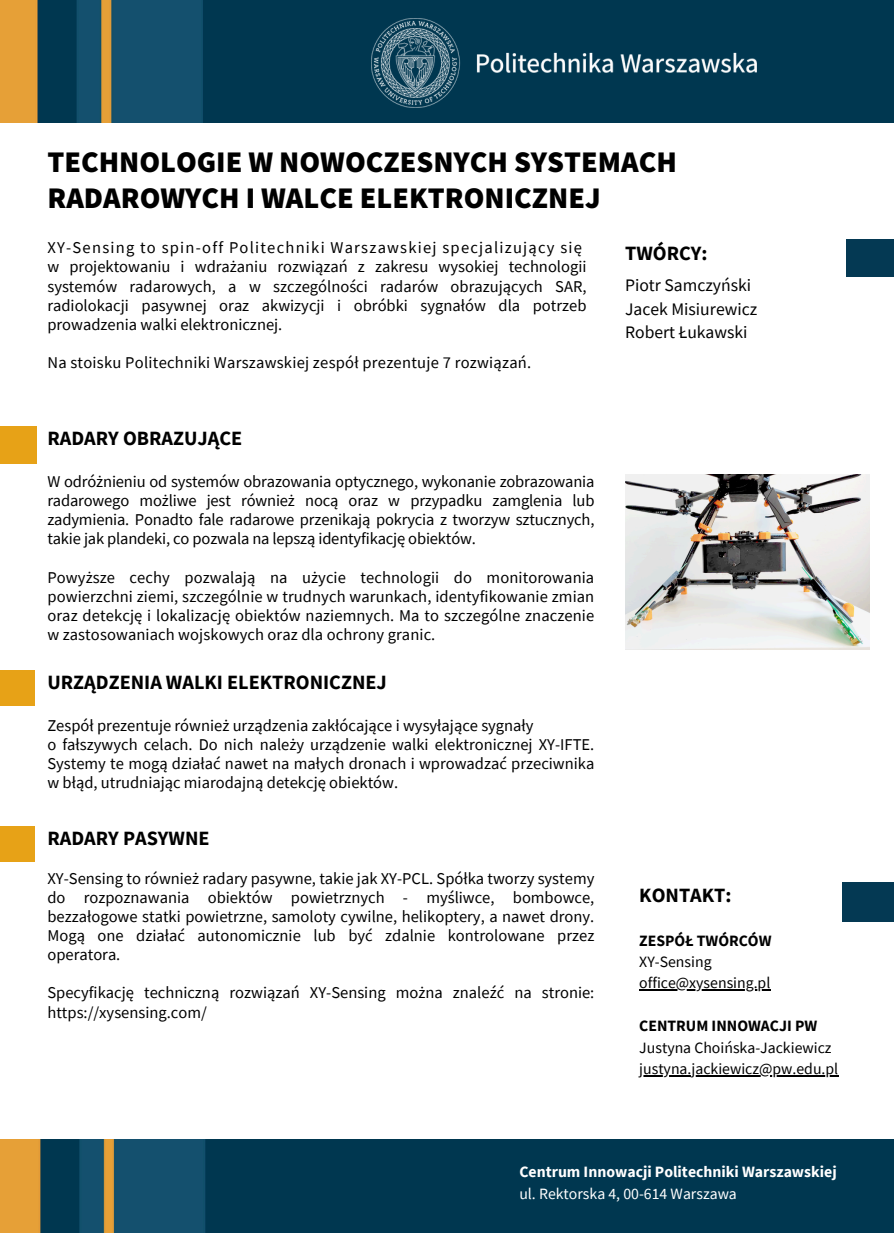
<style>
.page{position:relative;width:894px;height:1233px;background:#fff}
.page>*{position:absolute;margin:0;border:0;box-sizing:border-box;transform-origin:0 0}
.t1{font:900 30px/36px "Source Sans Pro";color:#000}
.t2{font:700 20.25px "Source Sans Pro";color:#000}
.t3{font:17.55px/23.7px "Source Sans Pro";color:#000}
.t4{font:16.5px/19.2px "Source Sans Pro";color:#000;text-align:justify}
.t5{font:15.75px "Source Sans Pro";color:#000}
.t6{font:700 15.75px "Source Sans Pro";color:#fff}
.t7{font:700 15.75px "Source Sans Pro";color:#000}
.t8{font:15.75px "Source Sans Pro";color:#fff}
</style>
<div class="page">
<div style="left:0;top:426px;width:36px;height:38px;background:#e7a217"></div>
<div style="left:0;top:670px;width:35px;height:35px;background:#e7a217"></div>
<img style="left:0;top:0;width:654px;height:122px">
<div style="left:654px;top:0;width:239px;height:122px;background:#003750"></div>
<img style="left:371px;top:19px;width:385px;height:89px">
<img style="left:0;top:1140px;width:655px;height:93px">
<div style="left:655px;top:1140px;width:238px;height:93px;background:#003750"></div>
<div style="left:0;top:826px;width:35px;height:35px;background:#e7a217"></div>
<hr style="left:639px;top:990px;width:131px;height:1px;background:#000">
<hr style="left:639px;top:1075px;width:199px;height:1px;background:#000">
<div style="left:845px;top:240px;width:48px;height:37px;background:#043953"></div>
<div style="left:842px;top:882px;width:51px;height:40px;background:#043953"></div>
<img style="left:625px;top:475px;width:244px;height:174px">
<p class="t1" style="left:47px;top:144px;width:630px">TECHNOLOGIE W NOWOCZESNYCH SYSTEMACH<br>RADAROWYCH I WALCE ELEKTRONICZNEJ</p>
<p class="t4" style="left:47px;top:238px;width:540px;text-align:left">XY-Sensing to spin-off Politechniki Warszawskiej specjalizujący się w projektowaniu i wdrażaniu rozwiązań z zakresu wysokiej technologii systemów radarowych, a w szczególności radarów obrazujących SAR, radiolokacji pasywnej oraz akwizycji i obróbki sygnałów dla potrzeb prowadzenia walki elektronicznej.</p>
<p class="t4" style="left:47px;top:353px;width:485px">Na stoisku Politechniki Warszawskiej zespół prezentuje 7 rozwiązań.</p>
<h2 class="t2" style="left:47px;top:425px;width:196px">RADARY OBRAZUJĄCE</h2>
<p class="t4" style="left:47px;top:472px;width:548px">W odróżnieniu od systemów obrazowania optycznego, wykonanie zobrazowania radarowego możliwe jest również nocą oraz w przypadku zamglenia lub zadymienia. Ponadto fale radarowe przenikają pokrycia z tworzyw sztucznych, takie jak plandeki, co pozwala na lepszą identyfikację obiektów.</p>
<p class="t4" style="left:47px;top:567px;width:548px">Powyższe cechy pozwalają na użycie technologii do monitorowania powierzchni ziemi, szczególnie w trudnych warunkach, identyfikowanie zmian oraz detekcję i lokalizację obiektów naziemnych. Ma to szczególne znaczenie w zastosowaniach wojskowych oraz dla ochrony granic.</p>
<p class="t2" style="left:47px;top:669px;width:341px">URZĄDZENIA WALKI ELEKTRONICZNEJ</p>
<p class="t4" style="left:47px;top:715px;width:548px;text-align:left">Zespół prezentuje również urządzenia zakłócające i wysyłające sygnały<br>o fałszywych celach. Do nich należy urządzenie walki elektronicznej XY-IFTE.<br>Systemy te mogą działać nawet na małych dronach i wprowadzać przeciwnika w błąd, utrudniając miarodajną detekcję obiektów.</p>
<p class="t2" style="left:47px;top:826px;width:164px">RADARY PASYWNE</p>
<p class="t4" style="left:47px;top:868px;width:548px">XY-Sensing to również radary pasywne, takie jak XY-PCL. Spółka tworzy systemy do rozpoznawania obiektów powietrznych - myśliwce, bombowce, bezzałogowe statki powietrzne, samoloty cywilne, helikoptery, a nawet drony.<br>Mogą one działać autonomicznie lub być zdalnie kontrolowane przez operatora.</p>
<p class="t4" style="left:47px;top:983px;width:548px">Specyfikację techniczną rozwiązań XY-Sensing można znaleźć na stronie: https://xysensing.com/</p>
<h3 class="t2" style="left:625px;top:240px;width:84px">TWÓRCY:</h3>
<h2 class="t3" style="left:625px;top:273px;width:133px">Piotr Samczyński<br>Jacek Misiurewicz<br>Robert Łukawski</h2>
<h3 class="t2" style="left:639px;top:882px;width:94px">KONTAKT:</h3>
<h2 class="t7" style="left:639px;top:930px;width:134px">ZESPÓŁ TWÓRCÓW</h2>
<h3 class="t5" style="left:639px;top:952px;width:74px">XY-Sensing</h3>
<h3 class="t5" style="left:639px;top:973px;width:133px">office@xysensing.pl</h3>
<h3 class="t7" style="left:639px;top:1016px;width:179px">CENTRUM INNOWACJI PW</h3>
<h2 class="t5" style="left:639px;top:1037px;width:194px">Justyna Choińska-Jackiewicz</h2>
<h3 class="t5" style="left:639px;top:1058px;width:200px">justyna.jackiewicz@pw.edu.pl</h3>
<p class="t6" style="left:519px;top:1162px;width:319px">Centrum Innowacji Politechniki Warszawskiej</p>
<p class="t8" style="left:519px;top:1183px;width:219px">ul. Rektorska 4, 00-614 Warszawa</p>
</div>
